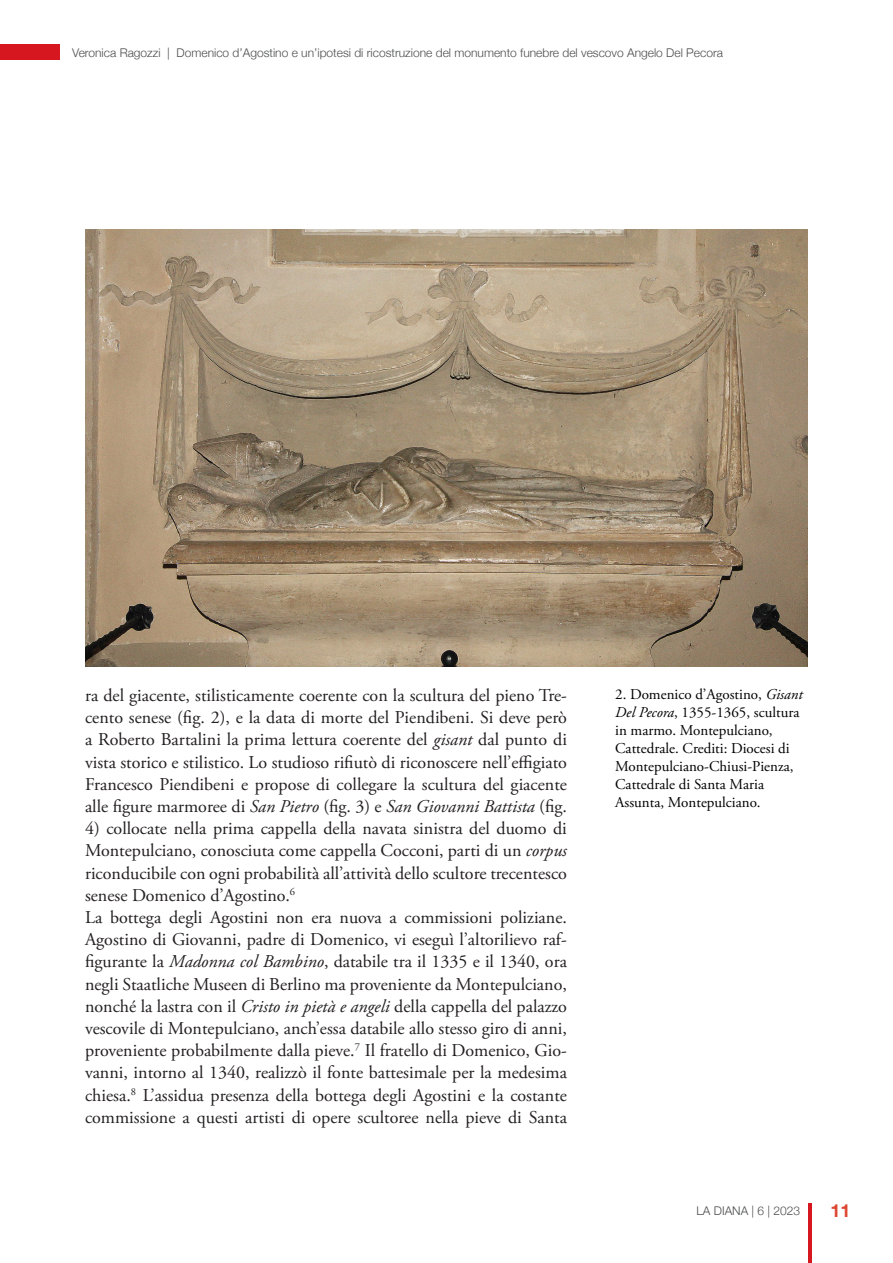
<style>
.page{position:relative;width:893px;height:1263px;background:#fff}
.page>*{position:absolute;margin:0;border:0;box-sizing:border-box;transform-origin:0 0}
.Normale{font:18px/22.2px "Adobe Garamond Pro";letter-spacing:-.005em;color:#231f20;text-align:justify}
.t1{font:700 18px "Helvetica Neue";color:#dd4631}
.t2{font:15px/18px "Adobe Garamond Pro";color:#000}
.t3{font:300 12px "Helvetica Neue";color:#4b4c4d}
.s1{font-style:italic}
</style>
<div class="page">
<hr style="left:808px;top:1203px;width:3px;height:60px;background:#d7171f">
<div style="left:0;top:44px;width:60px;height:16px;background:#d7171f"></div>
<img style="left:85px;top:230px;width:723px;height:436px">
<p class="t3" style="left:72px;top:43px;width:652px">Veronica Ragozzi | Domenico d’Agostino e un’ipotesi di ricostruzione del monumento funebre del vescovo Angelo Del Pecora</p>
<p class="Normale" style="left:85px;top:685px;width:483px">ra del giacente, stilisticamente coerente con la scultura del pieno Tre&shy;cento senese (fig. 2), e la data di morte del Piendibeni. Si deve però a Roberto Bartalini la prima lettura coerente del <span class="s1">gisant</span> dal punto di vista storico e stilistico. Lo studioso rifiutò di riconoscere nell’effigiato Francesco Piendibeni e propose di collegare la scultura del giacente alle figure marmoree di <span class="s1">San Pietro</span> (fig. 3) e <span class="s1">San Giovanni Battista</span> (fig.</p>
<p class="Normale" style="left:85px;top:818px;width:483px">4) collocate nella prima cappella della navata sinistra del duomo di Montepulciano, conosciuta come cappella Cocconi, parti di un <span class="s1">corpus </span>riconducibile con ogni probabilità all’attività dello scultore trecentesco senese Domenico d’Agostino.<sup>6</sup></p>
<p class="Normale" style="left:85px;top:907px;width:484px">La bottega degli Agostini non era nuova a commissioni poliziane.<br>Agostino di Giovanni, padre di Domenico, vi eseguì l’altorilievo raf&shy;figurante la <span class="s1">Madonna col Bambino</span>, databile tra il 1335 e il 1340, ora negli Staatliche Museen di Berlino ma proveniente da Montepulciano, nonché la lastra con il <span class="s1">Cristo in pietà e angeli</span> della cappella del palazzo vescovile di Montepulciano, anch’essa databile allo stesso giro di anni, proveniente probabilmente dalla pieve.<sup>7</sup> Il fratello di Domenico, Gio&shy;vanni, intorno al 1340, realizzò il fonte battesimale per la medesima chiesa.<sup>8</sup> L’assidua presenza della bottega degli Agostini e la costante commissione a questi artisti di opere scultoree nella pieve di Santa</p>
<p class="t2" style="left:615px;top:685px;width:189px">2. Domenico d’Agostino, <span class="s1">Gisant<br>Del Pecora</span>, 1355-1365, scultura in marmo. Montepulciano,<br>Cattedrale. Crediti: Diocesi di<br>Montepulciano-Chiusi-Pienza,<br>Cattedrale di Santa Maria<br>Assunta, Montepulciano.</p>
<p class="t3" style="left:696px;top:1201px;width:105px">LA DIANA | 6 | 2023</p>
<p class="t1" style="left:830px;top:1196px;width:22px">11</p>
</div>
